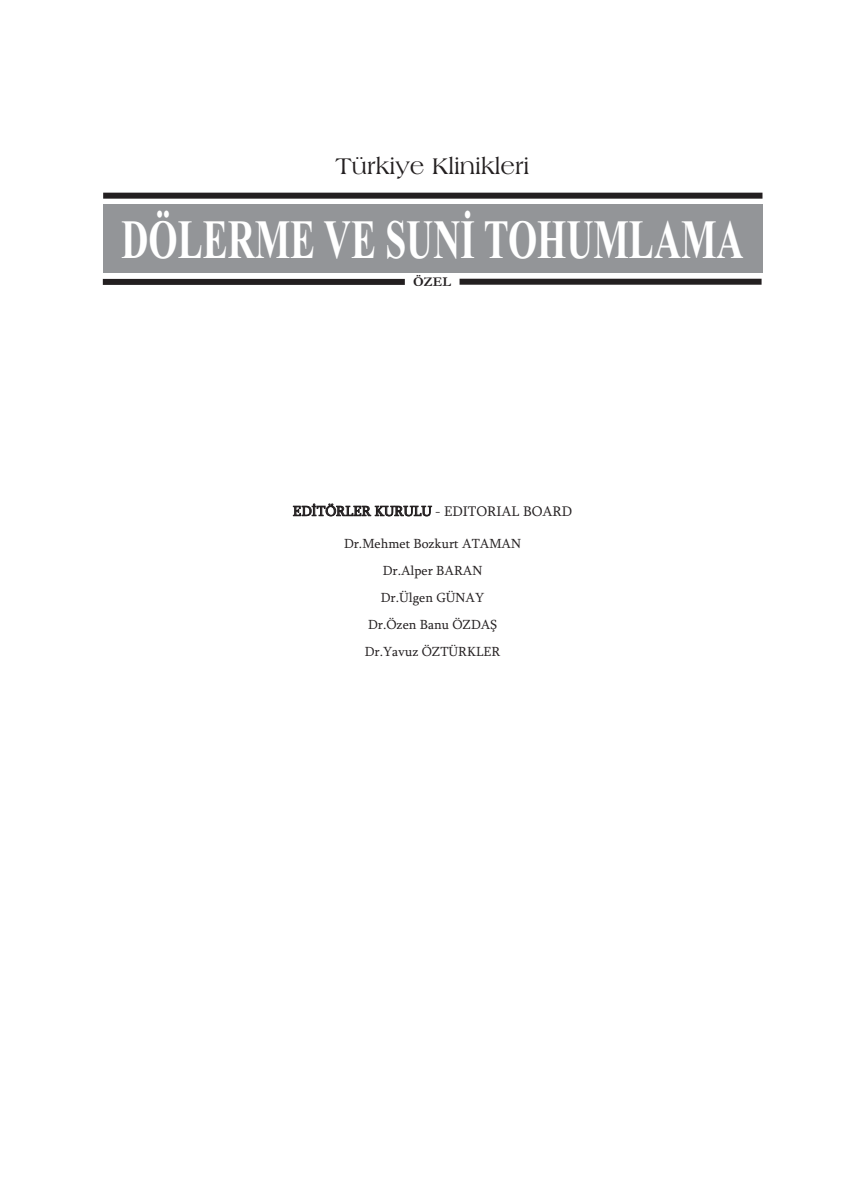
<style>
.page{position:relative;width:865px;height:1197px;background:#fff}
.page>*{position:absolute;margin:0;border:0;box-sizing:border-box;transform-origin:0 0}
.t1{font:700 55.35px "Times New Roman";color:#fff;scale:.68 1}
.t2{font:24px "Americana BT Roman";color:#231f20}
.t3{font:14.25px "Sylfaen";color:#231f20}
.t4{font:13.5px/27px "Sylfaen";color:#231f20;text-align:center}
.t5{font:700 13.5px "Garamond";color:#231f20}
</style>
<div class="page">
<div style="left:103px;top:204px;width:659px;height:68px;background:#939598"></div>
<div style="left:103px;top:193px;width:659px;height:6px;background:#231f20"></div>
<div style="left:103px;top:279px;width:302px;height:6px;background:#231f20"></div>
<div style="left:459px;top:279px;width:302px;height:6px;background:#231f20"></div>
<h2 class="t2" style="left:335px;top:152px;width:195px">Türkiye Klinikleri</h2>
<h1 class="t1" style="left:121px;top:207px;width:916px">DÖLERME VE SUNİ TOHUMLAMA</h1>
<p class="t5" style="left:413px;top:274px;width:39px">ÖZEL</p>
<p class="t3" style="left:293px;top:502px;width:281px">EDİTÖRLER KURULU - EDITORIAL BOARD</p>
<p class="t4" style="left:344px;top:530px;width:178px">Dr.Mehmet Bozkurt ATAMAN<br>Dr.Alper BARAN<br>Dr.Ülgen GÜNAY<br>Dr.Özen Banu ÖZDAŞ<br>Dr.Yavuz ÖZTÜRKLER</p>
</div>
